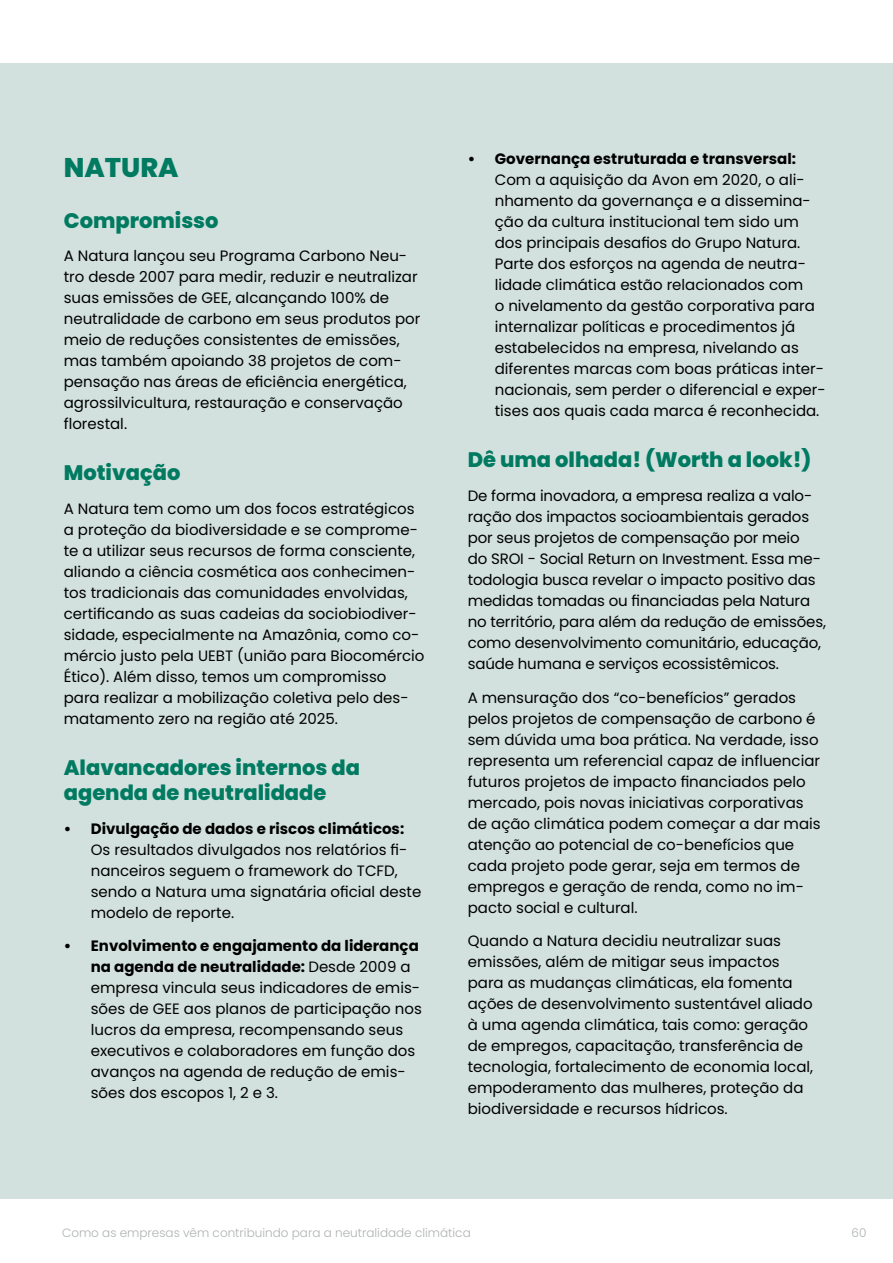
<style>
.page{position:relative;width:893px;height:1263px;background:#fff}
.page>*{position:absolute;margin:0;border:0;box-sizing:border-box;transform-origin:0 0}
.t1{font:800 27px "Poppins";color:#007a61}
.t2{font:800 21px/25.2px "Poppins";color:#007a61}
.t3{font:15px/21px "Poppins";color:#000}
.t4{font:700 15px "Poppins";color:#000}
.t5{font:300 12px "Poppins";color:#aeb2b2}
.s1{font-weight:700}
</style>
<div class="page">
<div style="left:0;top:64px;width:893px;height:1135px;background:#d2e1dd"></div>
<h1 class="t1" style="left:64px;top:152px;width:116px">NATURA</h1>
<h2 class="t2" style="left:64px;top:208px;width:156px">Compromisso</h2>
<p class="t3" style="left:64px;top:246px;width:358px">A Natura lançou seu Programa Carbono Neu&shy;tro desde 2007 para medir, reduzir e neutralizar suas emissões de GEE, alcançando 100% de neutralidade de carbono em seus produtos por meio de reduções consistentes de emissões, mas também apoiando 38 projetos de com&shy;pensação nas áreas de eficiência energética, agrossilvicultura, restauração e conservação florestal.</p>
<h2 class="t2" style="left:64px;top:461px;width:118px">Motivação</h2>
<p class="t3" style="left:64px;top:498px;width:362px">A Natura tem como um dos focos estratégicos a proteção da biodiversidade e se comprome&shy;te a utilizar seus recursos de forma consciente, aliando a ciência cosmética aos conhecimen&shy;tos tradicionais das comunidades envolvidas, certificando as suas cadeias da sociobiodiver&shy;sidade, especialmente na Amazônia, como co&shy;mércio justo pela UEBT (união para Biocomércio Ético). Além disso, temos um compromisso para realizar a mobilização coletiva pelo des&shy;matamento zero na região até 2025.</p>
<h2 class="t2" style="left:64px;top:755px;width:298px">Alavancadores internos da agenda de neutralidade</h2>
<p class="t4" style="left:64px;top:820px;width:342px">• Divulgação de dados e riscos climáticos:</p>
<p class="t3" style="left:91px;top:839px;width:332px">Os resultados divulgados nos relatórios fi&shy;nanceiros seguem o framework do TCFD, sendo a Natura uma signatária oficial deste modelo de reporte.</p>
<p class="t3" style="left:91px;top:936px;width:333px;text-indent:-27px"><span class="s1">• Envolvimento e engajamento da liderança na agenda de neutralidade:</span> Desde 2009 a empresa vincula seus indicadores de emis&shy;sões de GEE aos planos de participação nos lucros da empresa, recompensando seus executivos e colaboradores em função dos avanços na agenda de redução de emis&shy;sões dos escopos 1, 2 e 3.</p>
<p class="t4" style="left:468px;top:151px;width:330px">• Governança estruturada e transversal:</p>
<p class="t3" style="left:495px;top:170px;width:332px">Com a aquisição da Avon em 2020, o ali&shy;nhamento da governança e a dissemina&shy;ção da cultura institucional tem sido um dos principais desafios do Grupo Natura.<br>Parte dos esforços na agenda de neutra&shy;lidade climática estão relacionados com<br>o nivelamento da gestão corporativa para internalizar políticas e procedimentos já estabelecidos na empresa, nivelando as diferentes marcas com boas práticas inter&shy;nacionais, sem perder o diferencial e exper&shy;tises aos quais cada marca é reconhecida.</p>
<h2 class="t2" style="left:468px;top:448px;width:345px">Dê uma olhada! (Worth a look!)</h2>
<p class="t3" style="left:468px;top:485px;width:360px">De forma inovadora, a empresa realiza a valo&shy;ração dos impactos socioambientais gerados por seus projetos de compensação por meio<br>do SROI - Social Return on Investment. Essa me&shy;todologia busca revelar o impacto positivo das medidas tomadas ou financiadas pela Natura no território, para além da redução de emissões, como desenvolvimento comunitário, educação, saúde humana e serviços ecossistêmicos.</p>
<p class="t3" style="left:468px;top:687px;width:354px">A mensuração dos “co-benefícios” gerados pelos projetos de compensação de carbono é sem dúvida uma boa prática. Na verdade, isso representa um referencial capaz de influenciar futuros projetos de impacto financiados pelo mercado, pois novas iniciativas corporativas de ação climática podem começar a dar mais atenção ao potencial de co-benefícios que cada projeto pode gerar, seja em termos de empregos e geração de renda, como no im&shy;pacto social e cultural.</p>
<p class="t3" style="left:468px;top:931px;width:347px">Quando a Natura decidiu neutralizar suas emissões, além de mitigar seus impactos para as mudanças climáticas, ela fomenta ações de desenvolvimento sustentável aliado à uma agenda climática, tais como: geração de empregos, capacitação, transferência de tecnologia, fortalecimento de economia local, empoderamento das mulheres, proteção da biodiversidade e recursos hídricos.</p>
<p class="t5" style="left:62px;top:1227px;width:410px">Como as empresas vêm contribuindo para a neutralidade climática</p>
<p class="t5" style="left:851px;top:1227px;width:16px">60</p>
</div>
